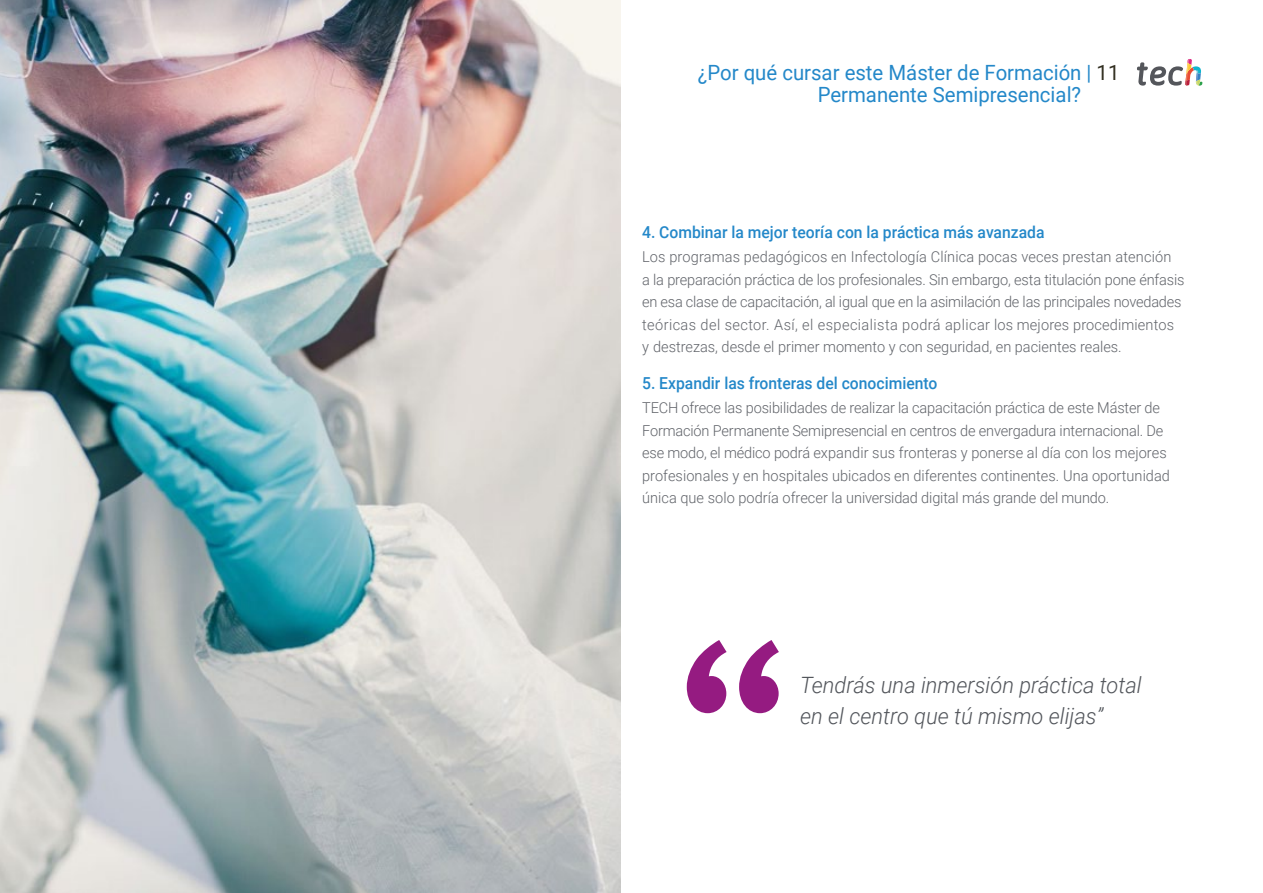
<style>
.page{position:relative;width:1263px;height:893px;background:#fff}
.page>*{position:absolute;margin:0;border:0;box-sizing:border-box;transform-origin:0 0}
.t1{font:italic 300 22.5px/31.5px "Roboto";color:#52555b}
.t2{font:21px/22.5px "Roboto";color:#2488c9}
.t3{font:500 16.5px "Roboto";color:#2488c9;scale:.95 1}
.t4{font:300 15px/22.5px "Roboto";letter-spacing:-.01em;color:#61646a}
.s1{color:#312e20}
</style>
<div class="page">
<svg style="left:1137px;top:59px;width:65px;height:27px"></svg>
<img style="left:0;top:0;width:621px;height:893px">
<svg style="left:687px;top:640px;width:92px;height:73px"></svg>
<h2 class="t2" style="left:818px;top:60px;width:303px;text-indent:-120px">¿Por qué cursar este Máster de Formación | <span class="s1">11<br></span>Permanente Semipresencial?</h2>
<p class="t3" style="left:642px;top:220px;width:425px">4. Combinar la mejor teoría con la práctica más avanzada</p>
<p class="t4" style="left:642px;top:245px;width:544px">Los programas pedagógicos en Infectología Clínica pocas veces prestan atención<br>a la preparación práctica de los profesionales. Sin embargo, esta titulación pone énfasis en esa clase de capacitación, al igual que en la asimilación de las principales novedades teóricas del sector. Así, el especialista podrá aplicar los mejores procedimientos y destrezas, desde el primer momento y con seguridad, en pacientes reales.</p>
<p class="t3" style="left:642px;top:371px;width:312px">5. Expandir las fronteras del conocimiento</p>
<p class="t4" style="left:642px;top:396px;width:529px">TECH ofrece las posibilidades de realizar la capacitación práctica de este Máster de Formación Permanente Semipresencial en centros de envergadura internacional. De ese modo, el médico podrá expandir sus fronteras y ponerse al día con los mejores profesionales y en hospitales ubicados en diferentes continentes. Una oportunidad única que solo podría ofrecer la universidad digital más grande del mundo.</p>
<h1 class="t1" style="left:800px;top:668px;width:343px">Tendrás una inmersión práctica total en el centro que tú mismo elijas”</h1>
</div>
